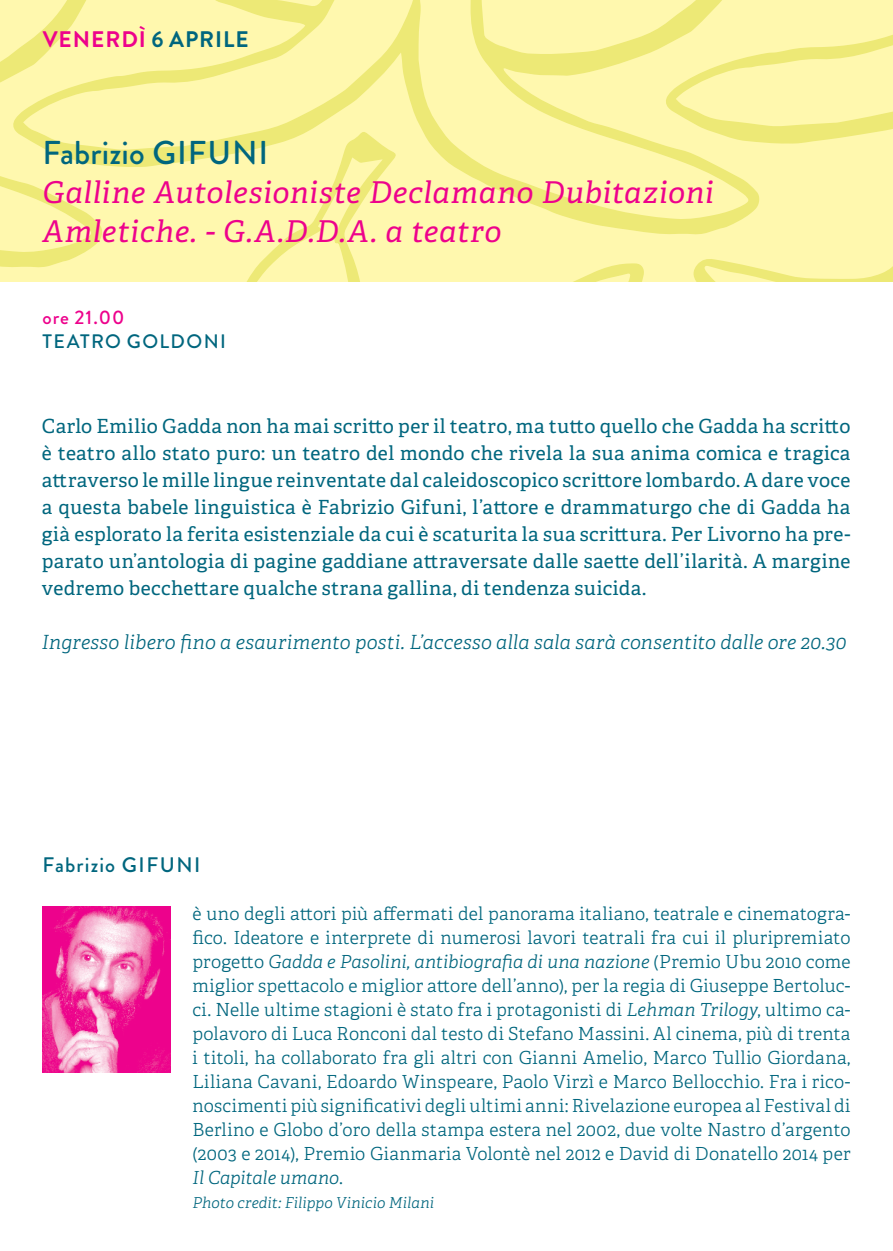
<style>
.page{position:relative;width:893px;height:1251px;background:#fff}
.page>*{position:absolute;margin:0;border:0;box-sizing:border-box;transform-origin:0 0}
.t1{font:500 33px "Brandon Grotesque";letter-spacing:.005em;color:#00667e}
.t2{font:italic 30px "Adelle";letter-spacing:.02em;color:#ed028c}
.t3{font:700 22.5px "Brandon Grotesque";letter-spacing:.04em;color:#ed028c}
.t4{font:500 21px "Brandon Grotesque";letter-spacing:.06em;color:#00667e}
.t5{font:19.5px/27px "Adelle";letter-spacing:.025em;color:#00667e;text-align:justify}
.t6{font:italic 300 19.5px "Adelle";letter-spacing:.015em;color:#00667e}
.t7{font:500 19.5px "Brandon Grotesque";letter-spacing:.07em;color:#00667e}
.t8{font:500 19.5px "Brandon Grotesque";letter-spacing:.05em;color:#ed028c}
.t9{font:300 18px/24px "Adelle";letter-spacing:.015em;color:#00667e;text-align:justify}
.t10{font:italic 300 15px "Adelle";letter-spacing:.01em;color:#00667e}
.s1{color:#00667e}
.s2{font-style:italic}
</style>
<div class="page">
<svg style="left:0;top:0;width:12px;height:131px;background:#fcf5a4"></svg>
<svg style="left:764px;top:0;width:129px;height:108px;background:#fdf6a7"></svg>
<svg style="left:12px;top:0;width:752px;height:131px;background:#fbf5a3"></svg>
<svg style="left:546px;top:108px;width:347px;height:173px;background:#fbf5a3"></svg>
<svg style="left:0;top:131px;width:645px;height:150px;background:#fcf5a4"></svg>
<img style="left:43px;top:906px;width:127px;height:165px">
<p class="t3" style="left:43px;top:24px;width:207px">VENERDÌ <span class="s1">6 APRILE</span></p>
<p class="t1" style="left:43px;top:129px;width:227px">Fabrizio GIFUNI</p>
<p class="t2" style="left:43px;top:173px;width:672px">Galline Autolesioniste Declamano Dubitazioni</p>
<p class="t2" style="left:43px;top:212px;width:460px">Amletiche. - G.A.D.D.A. a teatro</p>
<p class="t8" style="left:43px;top:304px;width:83px">ore 21.00</p>
<p class="t7" style="left:43px;top:328px;width:185px">TEATRO GOLDONI</p>
<p class="t5" style="left:42px;top:412px;width:810px">Carlo Emilio Gadda non ha mai scritto per il teatro, ma tutto quello che Gadda ha scritto è teatro allo stato puro: un teatro del mondo che rivela la sua anima comica e tragica attraverso le mille lingue reinventate dal caleidoscopico scrittore lombardo. A dare voce a questa babele linguistica è Fabrizio Gifuni, l’attore e drammaturgo che di Gadda ha già esplorato la ferita esistenziale da cui è scaturita la sua scrittura. Per Livorno ha pre&shy;parato un’antologia di pagine gaddiane attraversate dalle saette dell’ilarità. A margine vedremo becchettare qualche strana gallina, di tendenza suicida.</p>
<p class="t6" style="left:42px;top:629px;width:806px">Ingresso libero fino a esaurimento posti. L’accesso alla sala sarà consentito dalle ore 20.30</p>
<p class="t4" style="left:43px;top:850px;width:159px">Fabrizio GIFUNI</p>
<p class="t9" style="left:192px;top:902px;width:660px">è uno degli attori più affermati del panorama italiano, teatrale e cinematogra&shy;fico. Ideatore e interprete di numerosi lavori teatrali fra cui il pluripremiato progetto <span class="s2">Gadda e Pasolini, antibiografia di una nazione</span> (Premio Ubu 2010 come miglior spettacolo e miglior attore dell’anno), per la regia di Giuseppe Bertoluc&shy;ci. Nelle ultime stagioni è stato fra i protagonisti di <span class="s2">Lehman Trilogy</span>, ultimo ca&shy;polavoro di Luca Ronconi dal testo di Stefano Massini. Al cinema, più di trenta i titoli, ha collaborato fra gli altri con Gianni Amelio, Marco Tullio Giordana, Liliana Cavani, Edoardo Winspeare, Paolo Virzì e Marco Bellocchio. Fra i rico&shy;noscimenti più significativi degli ultimi anni: Rivelazione europea al Festival di Berlino e Globo d’oro della stampa estera nel 2002, due volte Nastro d’argento (2003 e 2014), Premio Gianmaria Volontè nel 2012 e David di Donatello 2014 per <span class="s2">Il Capitale umano</span>.</p>
<p class="t10" style="left:192px;top:1193px;width:243px">Photo credit: Filippo Vinicio Milani</p>
</div>
